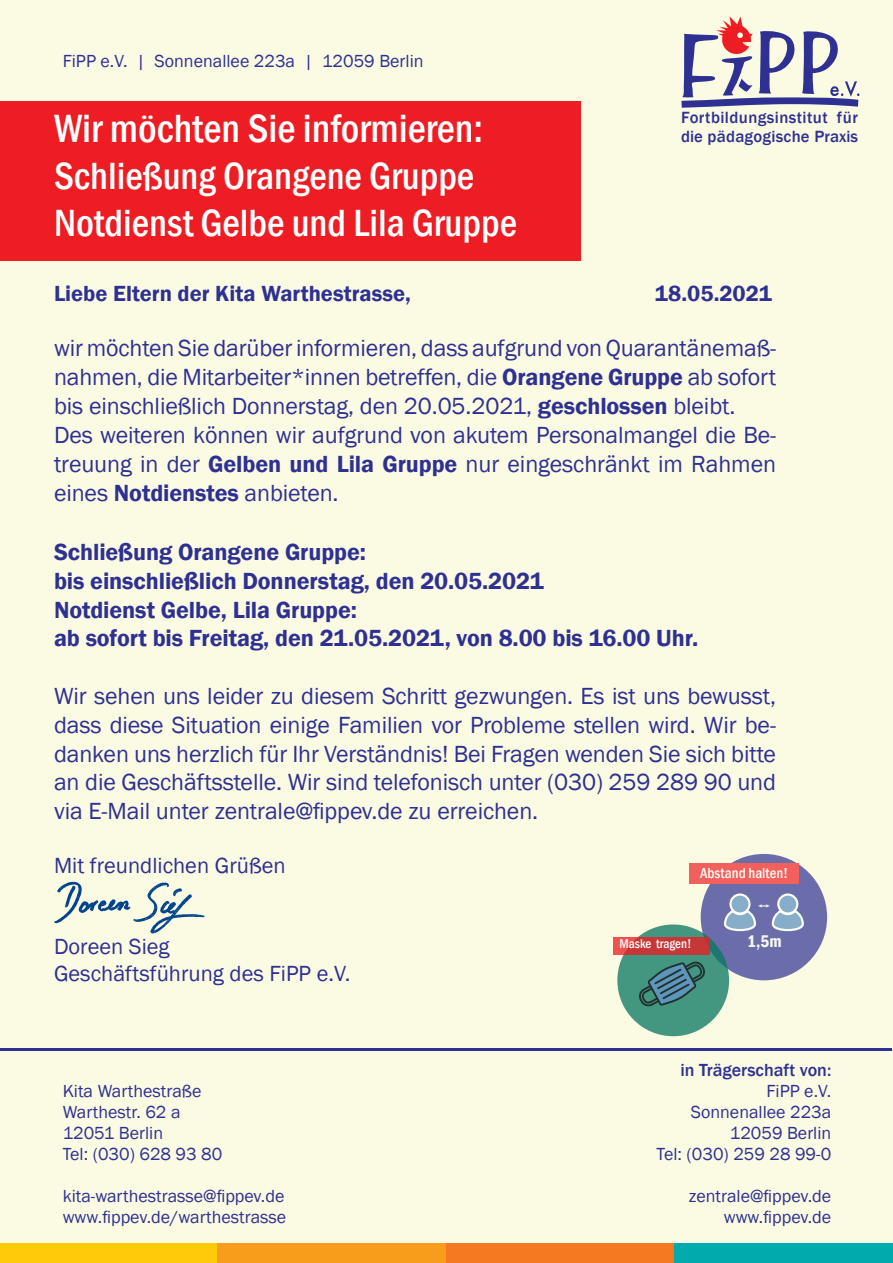
<style>
.page{position:relative;width:893px;height:1263px;background:#fbfbe3}
.page>*{position:absolute;margin:0;border:0;box-sizing:border-box;transform-origin:0 0}
.t1{font:500 condensed 40.5px "Franklin Gothic";color:#fff}
.t2{font:500 condensed 39px/46.8px "Franklin Gothic";color:#fff}
.t3{font:24px/28.8px "Franklin Gothic";letter-spacing:-.005em;color:#2e3092}
.t4{font:600 24px/28.8px "Franklin Gothic";letter-spacing:-.005em;color:#2e3092}
.t5{font:22.5px/27px "Franklin Gothic";color:#2e3092}
.t6{font:600 22.5px "Franklin Gothic";color:#2e3092}
.t7{font:18px/21px "Franklin Gothic";color:#2e3092}
.t8{font:500 18px "Franklin Gothic";color:#2e3092}
.t9{font:600 condensed 17.4px "Franklin Gothic";color:#f4f5f5}
.t10{font:500 16.65px/19px "Franklin Gothic";letter-spacing:.025em;color:#2e3092}
.t11{font:500 condensed 14.85px "Franklin Gothic";color:#fff}
.t12{font:500 condensed 13.05px "Franklin Gothic";color:#fff}
.s1{font-weight:600}
</style>
<div class="page">
<div style="left:0;top:101px;width:580px;height:159px;background:#ee1d23"></div>
<hr style="left:1px;top:1048px;width:891px;height:3px;background:#2e3092">
<svg style="left:681px;top:16px;width:179px;height:92px"></svg>
<div style="left:0;top:1244px;width:218px;height:19px;background:#feca0a"></div>
<div style="left:218px;top:1244px;width:228px;height:19px;background:#f89c1c"></div>
<div style="left:446px;top:1244px;width:228px;height:19px;background:#f47921"></div>
<div style="left:675px;top:1244px;width:218px;height:19px;background:#00aaad"></div>
<div style="left:701px;top:854px;width:126px;height:126px;background:#6b6daa;border-radius:50%"></div>
<div style="left:690px;top:863px;width:109px;height:20px;background:#f1605c"></div>
<svg style="left:730px;top:894px;width:19px;height:19px"></svg>
<div style="left:729px;top:893px;width:22px;height:22px;border:2px solid #fff;border-radius:50%"></div>
<svg style="left:778px;top:894px;width:19px;height:19px"></svg>
<div style="left:777px;top:893px;width:21px;height:22px;border:2px solid #fff;border-radius:50%"></div>
<svg style="left:724px;top:904px;width:80px;height:28px"></svg>
<svg style="left:54px;top:881px;width:151px;height:53px"></svg>
<svg style="left:617px;top:924px;width:112px;height:112px;background:#46947e"></svg>
<svg style="left:638px;top:960px;width:68px;height:47px;background:#427e7c"></svg>
<svg style="left:613px;top:937px;width:96px;height:17px;background:#cd3c3c"></svg>
<p class="t7" style="left:63px;top:50px;width:362px">FiPP e.V. | Sonnenallee 223a | 12059 Berlin</p>
<h1 class="t1" style="left:54px;top:102px;width:431px">Wir möchten Sie informieren:</h1>
<h2 class="t2" style="left:54px;top:152px;width:464px">Schließung Orangene Gruppe<br>Notdienst Gelbe und Lila Gruppe</h2>
<p class="t10" style="left:681px;top:108px;width:178px">Fortbildungsinstitut für die pädagogische Praxis</p>
<p class="t6" style="left:54px;top:279px;width:358px">Liebe Eltern der Kita Warthestrasse,</p>
<p class="t6" style="left:655px;top:279px;width:119px">18.05.2021</p>
<p class="t3" style="left:54px;top:335px;width:724px">wir möchten Sie darüber informieren, dass aufgrund von Quarantänemaß&shy;nahmen, die Mitarbeiter*innen betreffen, die <span class="s1">Orangene Gruppe</span> ab sofort bis einschließlich Donnerstag, den 20.05.2021, <span class="s1">geschlossen</span> bleibt.<br>Des weiteren können wir aufgrund von akutem Personalmangel die Be&shy;treuung in der <span class="s1">Gelben und Lila Gruppe</span> nur eingeschränkt im Rahmen eines <span class="s1">Notdienstes</span> anbieten.</p>
<p class="t4" style="left:54px;top:538px;width:646px">Schließung Orangene Gruppe:<br>bis einschließlich Donnerstag, den 20.05.2021<br>Notdienst Gelbe, Lila Gruppe:<br>ab sofort bis Freitag, den 21.05.2021, von 8.00 bis 16.00 Uhr.</p>
<p class="t3" style="left:54px;top:682px;width:724px;text-align:justify">Wir sehen uns leider zu diesem Schritt gezwungen. Es ist uns bewusst, dass diese Situation einige Familien vor Probleme stellen wird. Wir be&shy;danken uns herzlich für Ihr Verständnis! Bei Fragen wenden Sie sich bitte an die Geschäftsstelle. Wir sind telefonisch unter (030) 259 289 90 und via E-Mail unter zentrale@fippev.de zu erreichen.</p>
<p class="t5" style="left:54px;top:853px;width:233px">Mit freundlichen Grüßen</p>
<p class="t11" style="left:700px;top:863px;width:90px">Abstand halten!</p>
<p class="t5" style="left:54px;top:934px;width:298px">Doreen Sieg<br>Geschäftsführung des FiPP e.V.</p>
<p class="t7" style="left:63px;top:1080px;width:161px">Kita Warthestraße<br>Warthestr. 62 a<br>12051 Berlin<br>Tel: (030) 628 93 80</p>
<p class="t7" style="left:63px;top:1186px;width:225px">kita-warthestrasse@fippev.de www.fippev.de/warthestrasse</p>
<p class="t12" style="left:620px;top:935px;width:73px">Maske tragen!</p>
<p class="t9" style="left:747px;top:930px;width:36px">1,5m</p>
<p class="t8" style="left:680px;top:1058px;width:152px">in Trägerschaft von:</p>
<p class="t7" style="left:657px;top:1081px;width:176px;text-align:right">FiPP e.V.<br>Sonnenallee 223a<br>12059 Berlin<br>Tel: (030) 259 28 99-0</p>
<p class="t7" style="left:689px;top:1186px;width:144px;text-align:right">zentrale@fippev.de www.fippev.de</p>
</div>
